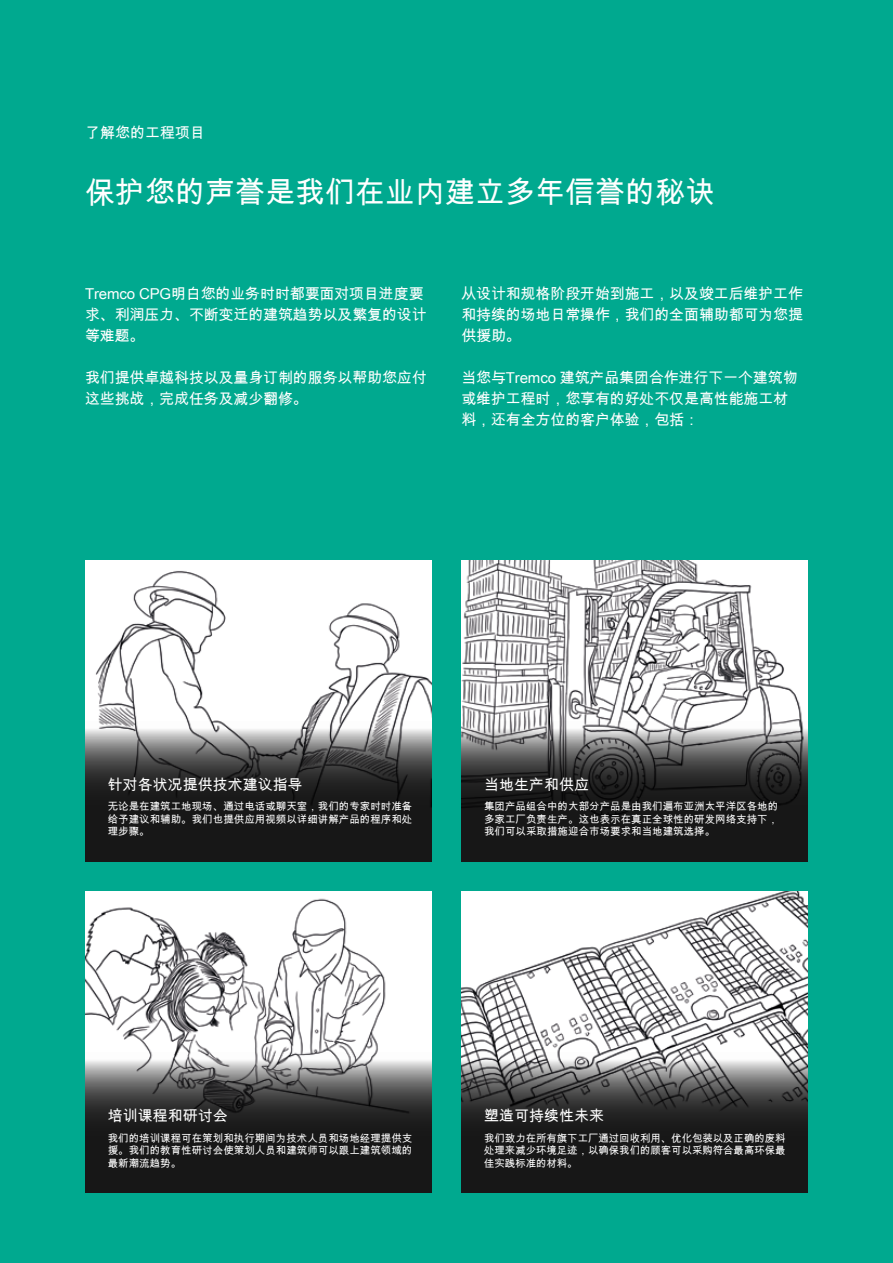
<style>
.page{position:relative;width:893px;height:1263px;background:#00a98f}
.page>*{position:absolute;margin:0;border:0;box-sizing:border-box;transform-origin:0 0}
.t1{font:30px "Arial Unicode MS";color:#fff}
.t2{font:15px/21px "Arial Unicode MS";letter-spacing:-.01em;color:#fff}
.t3{font:10.5px/12.6px "Arial Unicode MS";color:#fff;text-align:justify}
</style>
<div class="page">
<img style="left:85px;top:560px;width:347px;height:161px">
<img style="left:85px;top:891px;width:347px;height:161px">
<img style="left:461px;top:560px;width:347px;height:161px">
<img style="left:461px;top:891px;width:347px;height:161px">
<svg style="left:85px;top:721px;width:347px;height:140px;fill:#1b1b1b"></svg>
<svg style="left:85px;top:1052px;width:347px;height:141px;fill:#1c1b1c"></svg>
<svg style="left:461px;top:721px;width:347px;height:140px;fill:#191919"></svg>
<svg style="left:461px;top:1052px;width:347px;height:141px;fill:#1b1b1c"></svg>
<h2 class="t2" style="left:85px;top:122px;width:121px">了解您的工程项目</h2>
<h1 class="t1" style="left:85px;top:171px;width:631px">保护您的声誉是我们在业内建立多年信誉的秘诀</h1>
<h2 class="t2" style="left:85px;top:283px;width:343px">Tremco CPG明白您的业务时时都要面对项目进度要求、利润压力、不断变迁的建筑趋势以及繁复的设计等难题。</h2>
<h2 class="t2" style="left:85px;top:367px;width:343px">我们提供卓越科技以及量身订制的服务以帮助您应付这些挑战，完成任务及减少翻修。</h2>
<h2 class="t2" style="left:461px;top:283px;width:343px;text-align:justify">从设计和规格阶段开始到施工，以及竣工后维护工作和持续的场地日常操作，我们的全面辅助都可为您提供援助。</h2>
<h2 class="t2" style="left:461px;top:367px;width:338px">当您与Tremco 建筑产品集团合作进行下一个建筑物或维护工程时，您享有的好处不仅是高性能施工材料，还有全方位的客户体验，包括：</h2>
<h2 class="t2" style="left:108px;top:774px;width:196px">针对各状况提供技术建议指导</h2>
<p class="t3" style="left:108px;top:800px;width:306px">无论是在建筑工地现场、通过电话或聊天室，我们的专家时时准备给予建议和辅助。我们也提供应用视频以详细讲解产品的程序和处理步骤。</p>
<h2 class="t2" style="left:484px;top:774px;width:106px">当地生产和供应</h2>
<p class="t3" style="left:484px;top:800px;width:296px">集团产品组合中的大部分产品是由我们遍布亚洲太平洋区各地的多家工厂负责生产。这也表示在真正全球性的研发网络支持下，我们可以采取措施迎合市场要求和当地建筑选择。</p>
<h2 class="t2" style="left:108px;top:1105px;width:121px">培训课程和研讨会</h2>
<p class="t3" style="left:108px;top:1131px;width:306px">我们的培训课程可在策划和执行期间为技术人员和场地经理提供支援。我们的教育性研讨会使策划人员和建筑师可以跟上建筑领域的最新潮流趋势。</p>
<h2 class="t2" style="left:484px;top:1105px;width:121px">塑造可持续性未来</h2>
<p class="t3" style="left:484px;top:1131px;width:303px">我们致力在所有旗下工厂通过回收利用、优化包装以及正确的废料处理来减少环境足迹，以确保我们的顾客可以采购符合最高环保最佳实践标准的材料。</p>
</div>
